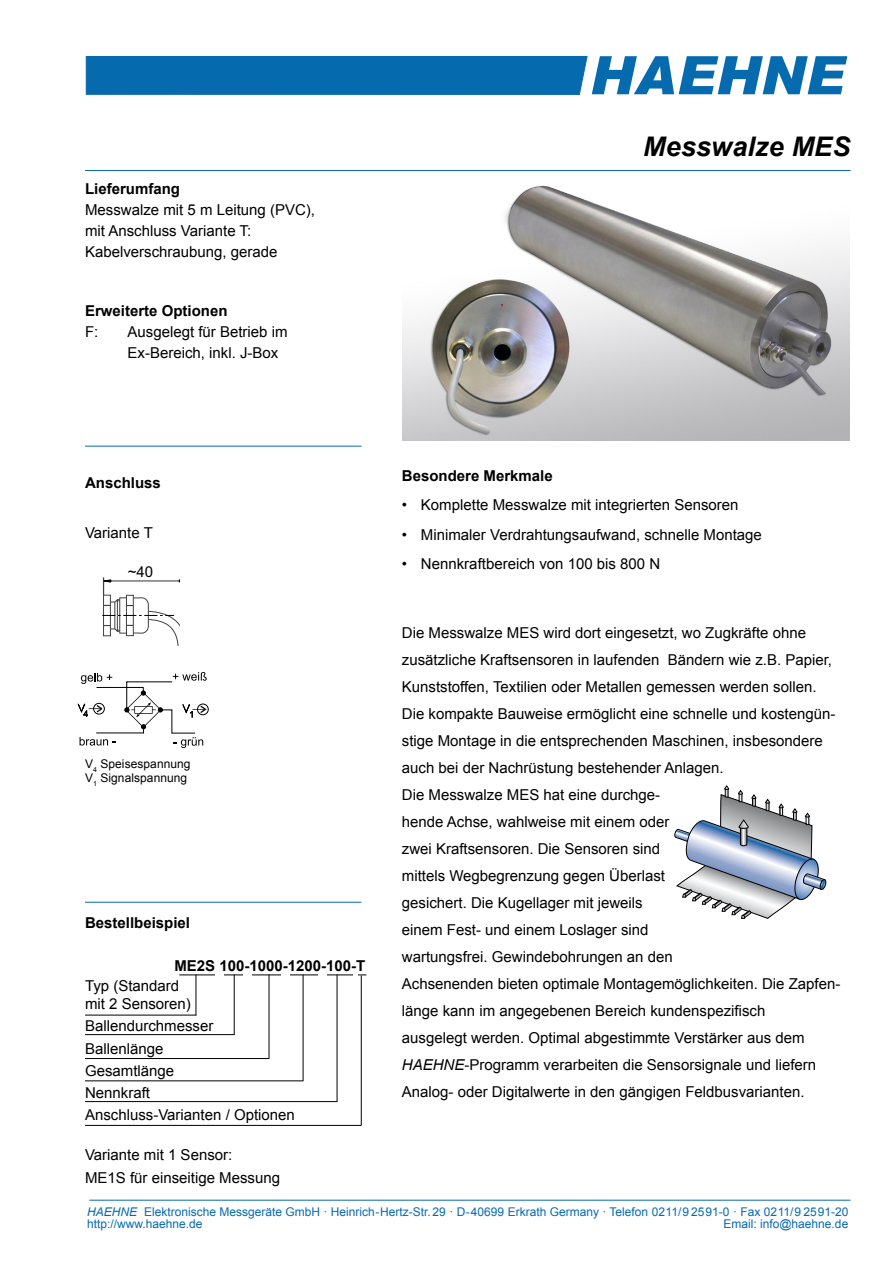
<style>
.page{position:relative;width:893px;height:1263px;background:#fff}
.page>*{position:absolute;margin:0;border:0;box-sizing:border-box;transform-origin:0 0}
.PB_Überschrift18_rec{font:italic 700 27px "Arial";letter-spacing:.005em;color:#000}
.Überschriften{font:15px/27px "Arial";color:#000}
.Lieferumfang{font:15px/21px "Arial";color:#000}
.Besondere_Merkmale{font:15px "Arial";color:#000}
.Lieferumfang-2{font:700 15px/21px "Arial";color:#000}
.Besondere_Merkmale-2{font:700 15px "Arial";color:#000}
.t1{font:12px "Arial";color:#066aaf}
.PB_Überschrift18_rec-2{font:12px/14.4px "Arial";letter-spacing:.005em;color:#000}
.s1{font-weight:700}
.s2{font-weight:400}
.s3{font-style:italic}
</style>
<div class="page">
<img style="left:403px;top:185px;width:446px;height:256px">
<hr style="left:89px;top:1200px;width:761px;height:1px;background:#066aaf">
<svg style="left:85px;top:56px;width:762px;height:38px;background:#297fba"></svg>
<hr style="left:85px;top:170px;width:765px;height:1px;background:#066aaf">
<svg style="left:674px;top:785px;width:152px;height:134px"></svg>
<svg style="left:102px;top:577px;width:78px;height:68px"></svg>
<hr style="left:179px;top:974px;width:187px;height:1px;background:#000">
<div style="left:243px;top:972px;width:9px;height:7px;background:#fff"></div>
<div style="left:281px;top:972px;width:9px;height:7px;background:#fff"></div>
<div style="left:318px;top:971px;width:9px;height:6px;background:#fff"></div>
<hr style="left:337px;top:974px;width:1px;height:128px;background:#000">
<hr style="left:303px;top:974px;width:1px;height:107px;background:#000">
<hr style="left:269px;top:974px;width:1px;height:85px;background:#000">
<hr style="left:234px;top:974px;width:1px;height:61px;background:#000">
<div style="left:216px;top:972px;width:8px;height:7px;background:#fff"></div>
<hr style="left:196px;top:974px;width:1px;height:41px;background:#000">
<hr style="left:85px;top:1015px;width:111px;height:1px;background:#000">
<hr style="left:85px;top:1034px;width:150px;height:1px;background:#000">
<hr style="left:85px;top:1058px;width:184px;height:1px;background:#000">
<hr style="left:85px;top:1080px;width:218px;height:1px;background:#000">
<hr style="left:85px;top:1101px;width:252px;height:1px;background:#000">
<hr style="left:85px;top:446px;width:276px;height:1px;background:#066aaf">
<hr style="left:85px;top:902px;width:276px;height:1px;background:#066aaf">
<hr style="left:353px;top:972px;width:4px;height:10px;background:#fff">
<hr style="left:361px;top:976px;width:1px;height:149px;background:#000">
<hr style="left:85px;top:1125px;width:276px;height:1px;background:#000">
<div style="left:197px;top:703px;width:12px;height:12px;border:1px solid #000;border-radius:50%"></div>
<svg style="left:78px;top:672px;width:129px;height:76px"></svg>
<p class="Lieferumfang" style="left:85px;top:178px;width:232px"><span class="s1">Lieferumfang<br></span>Messwalze mit 5 m Leitung (PVC), mit Anschluss Variante T:<br>Kabelverschraubung, gerade</p>
<p class="Lieferumfang-2" style="left:85px;top:300px;width:144px">Erweiterte Optionen<br><span class="s2">F:</span></p>
<p class="Lieferumfang" style="left:128px;top:321px;width:162px">Ausgelegt für Betrieb im<br>Ex-Bereich, inkl. J-Box</p>
<p class="PB_Überschrift18_rec" style="left:643px;top:128px;width:209px">Messwalze MES</p>
<p class="Lieferumfang-2" style="left:85px;top:473px;width:77px">Anschluss</p>
<p class="Überschriften" style="left:85px;top:520px;width:69px">Variante T</p>
<p class="Überschriften" style="left:128px;top:559px;width:27px">~40</p>
<p class="PB_Überschrift18_rec-2" style="left:85px;top:757px;width:107px">V<sub>4</sub> Speisespannung<br>V<sub>1</sub> Signalspannung</p>
<p class="Lieferumfang-2" style="left:85px;top:913px;width:107px">Bestellbeispiel</p>
<p class="Lieferumfang-2" style="left:174px;top:955px;width:192px">ME2S 100-1000-1200-100-T</p>
<p class="Überschriften" style="left:85px;top:977px;width:107px;line-height:18px">Typ (Standard mit 2 Sensoren)</p>
<p class="Überschriften" style="left:85px;top:1013px;width:130px">Ballendurchmesser</p>
<p class="Überschriften" style="left:85px;top:1035px;width:80px">Ballenlänge</p>
<p class="Überschriften" style="left:85px;top:1057px;width:91px">Gesamtlänge</p>
<p class="Überschriften" style="left:85px;top:1079px;width:67px">Nennkraft</p>
<p class="Überschriften" style="left:85px;top:1102px;width:211px">Anschluss-Varianten / Optionen</p>
<p class="Überschriften" style="left:85px;top:1141px;width:149px">Variante mit 1 Sensor:</p>
<p class="Überschriften" style="left:85px;top:1164px;width:197px">ME1S für einseitige Messung</p>
<p class="Besondere_Merkmale-2" style="left:402px;top:465px;width:152px">Besondere Merkmale</p>
<p class="Besondere_Merkmale" style="left:402px;top:495px;width:338px">• Komplette Messwalze mit integrierten Sensoren</p>
<p class="Besondere_Merkmale" style="left:402px;top:525px;width:362px">• Minimaler Verdrahtungsaufwand, schnelle Montage</p>
<p class="Besondere_Merkmale" style="left:402px;top:554px;width:260px">• Nennkraftbereich von 100 bis 800 N</p>
<p class="Überschriften" style="left:402px;top:619px;width:432px">Die Messwalze MES wird dort eingesetzt, wo Zugkräfte ohne zusätzliche Kraftsensoren in laufenden Bändern wie z.B. Papier,<br>Kunststoffen, Textilien oder Metallen gemessen werden sollen.</p>
<p class="Überschriften" style="left:402px;top:700px;width:435px">Die kompakte Bauweise ermöglicht eine schnelle und kostengün&shy;stige Montage in die entsprechenden Maschinen, insbesondere auch bei der Nachrüstung bestehender Anlagen.</p>
<p class="Überschriften" style="left:402px;top:781px;width:440px">Die Messwalze MES hat eine durchge-<br>hende Achse, wahlweise mit einem oder<br>zwei Kraftsensoren. Die Sensoren sind<br>mittels Wegbegrenzung gegen Überlast<br>gesichert. Die Kugellager mit jeweils<br>einem Fest- und einem Loslager sind<br>wartungsfrei. Gewindebohrungen an den<br>Achsenenden bieten optimale Montagemöglichkeiten. Die Zapfen&shy;länge kann im angegebenen Bereich kundenspezifisch<br>ausgelegt werden. Optimal abgestimmte Verstärker aus dem <span class="s3">HAEHNE</span>-Programm verarbeiten die Sensorsignale und liefern Analog- oder Digitalwerte in den gängigen Feldbusvarianten.</p>
<p class="t1" style="left:87px;top:1204px;width:763px"><span class="s3">HAEHNE</span> Elektronische Messgeräte GmbH · Heinrich-Hertz-Str. 29 · D-40699 Erkrath Germany · Telefon 0211/9 25 91-0 · Fax 0211/9 25 91-20</p>
<p class="t1" style="left:87px;top:1216px;width:117px">http://www.haehne.de</p>
<p class="t1" style="left:723px;top:1216px;width:126px">Email: info@haehne.de</p>
</div>
